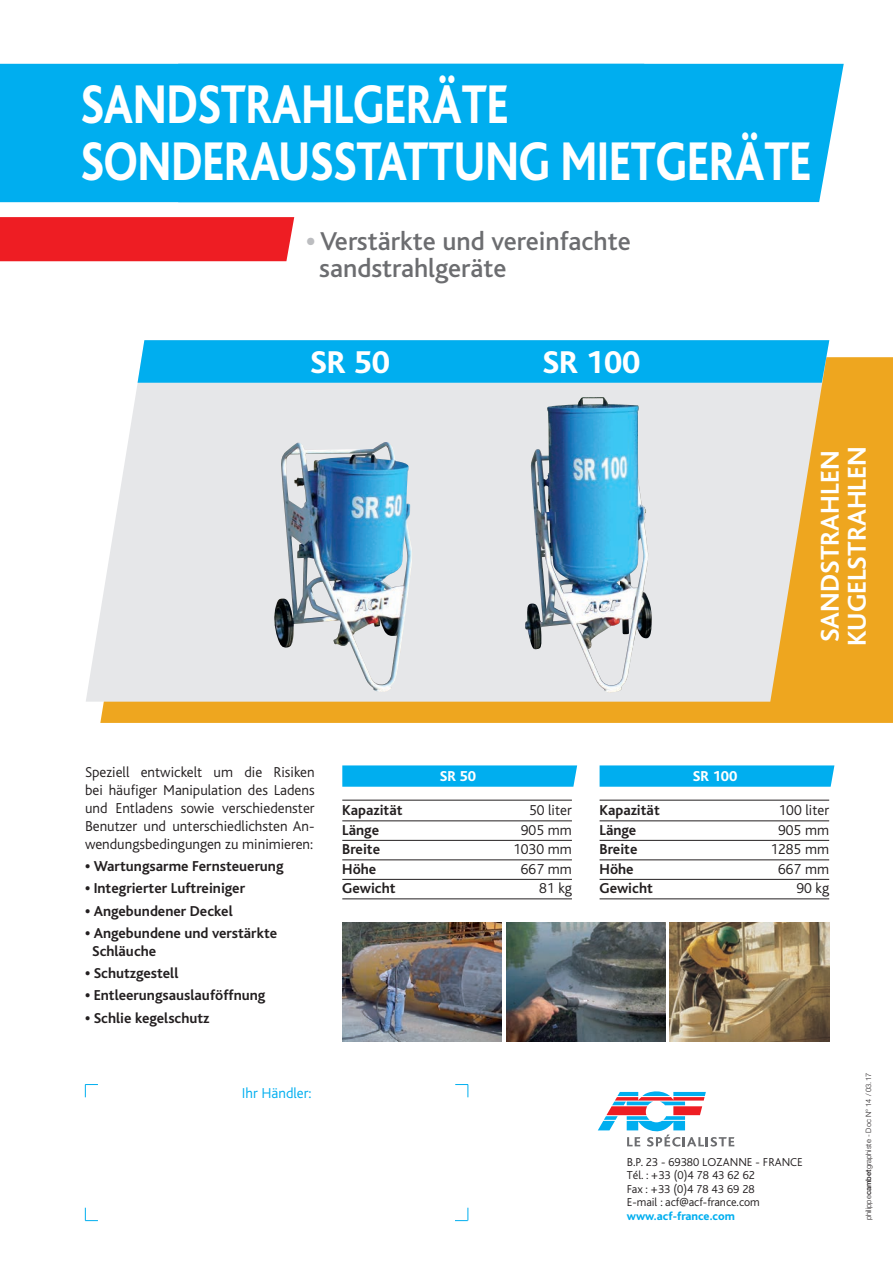
<style>
.page{position:relative;width:893px;height:1263px;background:#fff}
.page>*{position:absolute;margin:0;border:0;box-sizing:border-box;transform-origin:0 0}
.t1{font:800 57px/57px "Bliss";color:#fff;scale:.8 1}
.t2{font:800 33px "Bliss";color:#fff}
.t3{font:500 27px/27px "Bliss";color:#6c6d70}
.t4{font:700 27px/27px "Bliss";color:#fff}
.t5{font:700 15px/18px "Bliss";color:#231f20}
.t6{font:300 15px/18px "Bliss";color:#231f20;text-align:justify}
.t7{font:300 15px "Bliss";color:#00aeef}
.t8{font:800 15px "Bliss";color:#fff}
.t9{font:300 12px/13.5px "Bliss";color:#231f20}
.t10{font:800 12px "Bliss";color:#00aeef}
.t11{font:300 7.5px "Helvetica Neue";color:#231f20}
.s1{font-weight:800;color:#bcbdc0}
.s2{font-weight:800}
.s3{font-weight:500}
</style>
<div class="page">
<div style="left:100px;top:357px;width:793px;height:366px;background:#eea61f"></div>
<svg style="left:86px;top:357px;width:743px;height:345px;background:#e7e4dd"></svg>
<div style="left:0;top:64px;width:178px;height:138px;background:#00aeef"></div>
<div style="left:0;top:217px;width:294px;height:44px;background:#ee1d23"></div>
<div style="left:178px;top:64px;width:666px;height:138px;background:#00aeef"></div>
<svg style="left:342px;top:765px;width:235px;height:22px;background:#0ab1ef"></svg>
<svg style="left:600px;top:765px;width:234px;height:22px;background:#0ab1ef"></svg>
<div style="left:138px;top:340px;width:691px;height:43px;background:#00aeef"></div>
<svg style="left:597px;top:1091px;width:138px;height:56px"></svg>
<img style="left:525px;top:397px;width:127px;height:296px">
<img style="left:273px;top:442px;width:140px;height:250px">
<img style="left:342px;top:923px;width:160px;height:119px">
<img style="left:506px;top:923px;width:159px;height:119px">
<img style="left:670px;top:923px;width:159px;height:119px">
<hr style="left:342px;top:800px;width:230px;height:1px;background:#231f20">
<hr style="left:342px;top:821px;width:230px;height:1px;background:#231f20">
<hr style="left:342px;top:840px;width:230px;height:1px;background:#231f20">
<hr style="left:342px;top:860px;width:230px;height:1px;background:#231f20">
<hr style="left:342px;top:879px;width:230px;height:1px;background:#231f20">
<hr style="left:342px;top:899px;width:230px;height:1px;background:#231f20">
<hr style="left:600px;top:800px;width:229px;height:1px;background:#231f20">
<hr style="left:600px;top:821px;width:229px;height:1px;background:#231f20">
<hr style="left:600px;top:840px;width:229px;height:1px;background:#231f20">
<hr style="left:600px;top:860px;width:229px;height:1px;background:#231f20">
<hr style="left:600px;top:879px;width:229px;height:1px;background:#231f20">
<hr style="left:600px;top:899px;width:229px;height:1px;background:#231f20">
<svg style="left:85px;top:1208px;width:13px;height:13px"></svg>
<svg style="left:455px;top:1208px;width:14px;height:13px"></svg>
<svg style="left:85px;top:1084px;width:13px;height:13px"></svg>
<svg style="left:455px;top:1084px;width:14px;height:13px"></svg>
<h1 class="t1" style="left:81px;top:77px;width:915px">SANDSTRAHLGERÄTE<br>SONDERAUSSTATTUNG MIETGERÄTE</h1>
<h3 class="t3" style="left:319px;top:228px;width:313px;text-indent:-13px"><span class="s1">•</span> Verstärkte und vereinfachte sandstrahlgeräte</h3>
<h2 class="t2" style="left:310px;top:345px;width:81px">SR 50</h2>
<h2 class="t2" style="left:542px;top:345px;width:99px">SR 100</h2>
<h3 class="t4" style="left:817px;top:646px;width:202px;rotate:-90deg">SANDSTRAHLEN<br>KUGELSTRAHLEN</h3>
<p class="t6" style="left:85px;top:763px;width:231px">Speziell entwickelt um die Risiken bei häufiger Manipulation des Ladens und Entladens sowie verschiedenster Benutzer und unterschiedlichsten An&shy;wendungsbedingungen zu minimieren:</p>
<p class="t5" style="left:85px;top:857px;width:200px"><span class="s2">•</span> Wartungsarme Fernsteuerung</p>
<p class="t5" style="left:85px;top:880px;width:162px"><span class="s2">•</span> Integrierter Luftreiniger</p>
<p class="t5" style="left:85px;top:902px;width:149px"><span class="s2">•</span> Angebundener Deckel</p>
<p class="t5" style="left:92px;top:924px;width:187px;text-indent:-7px"><span class="s2">•</span> Angebundene und verstärkte<br>Schläuche</p>
<p class="t5" style="left:85px;top:964px;width:95px"><span class="s2">•</span> Schutzgestell</p>
<p class="t5" style="left:85px;top:987px;width:182px"><span class="s2">•</span> Entleerungsauslauföffnung</p>
<p class="t5" style="left:85px;top:1009px;width:126px"><span class="s2">•</span> Schlie kegelschutz</p>
<p class="t7" style="left:242px;top:1085px;width:71px">Ihr Händler:</p>
<p class="t8" style="left:440px;top:768px;width:38px">SR 50</p>
<p class="t8" style="left:693px;top:768px;width:46px">SR 100</p>
<p class="t5" style="left:342px;top:801px;width:62px">Kapazität</p>
<p class="t6" style="left:529px;top:801px;width:44px">50 liter</p>
<p class="t5" style="left:342px;top:821px;width:38px">Länge</p>
<p class="t6" style="left:521px;top:821px;width:52px">905 mm</p>
<p class="t5" style="left:342px;top:840px;width:39px">Breite</p>
<p class="t6" style="left:513px;top:840px;width:60px">1030 mm</p>
<p class="t5" style="left:342px;top:860px;width:36px">Höhe</p>
<p class="t6" style="left:521px;top:860px;width:52px">667 mm</p>
<p class="t5" style="left:342px;top:879px;width:55px">Gewicht</p>
<p class="t6" style="left:539px;top:879px;width:34px">81 kg</p>
<p class="t5" style="left:600px;top:801px;width:62px">Kapazität</p>
<p class="t6" style="left:779px;top:801px;width:52px">100 liter</p>
<p class="t5" style="left:600px;top:821px;width:38px">Länge</p>
<p class="t6" style="left:778px;top:821px;width:52px">905 mm</p>
<p class="t5" style="left:600px;top:840px;width:39px">Breite</p>
<p class="t6" style="left:770px;top:840px;width:60px">1285 mm</p>
<p class="t5" style="left:600px;top:860px;width:36px">Höhe</p>
<p class="t6" style="left:778px;top:860px;width:52px">667 mm</p>
<p class="t5" style="left:600px;top:879px;width:55px">Gewicht</p>
<p class="t6" style="left:796px;top:879px;width:34px">90 kg</p>
<p class="t9" style="left:627px;top:1155px;width:178px">B.P. 23 - 69380 LOZANNE - FRANCE<br>Tél. : +33 (0)4 78 43 62 62<br>Fax : +33 (0)4 78 43 69 28<br>E-mail : acf@acf-france.com</p>
<p class="t10" style="left:627px;top:1210px;width:110px">www.acf-france.com</p>
<p class="t11" style="left:864px;top:1220px;width:149px;rotate:-90deg">philippe<span class="s3">cambet</span>graphiste - Doc N° 14 / 03.17</p>
</div>
